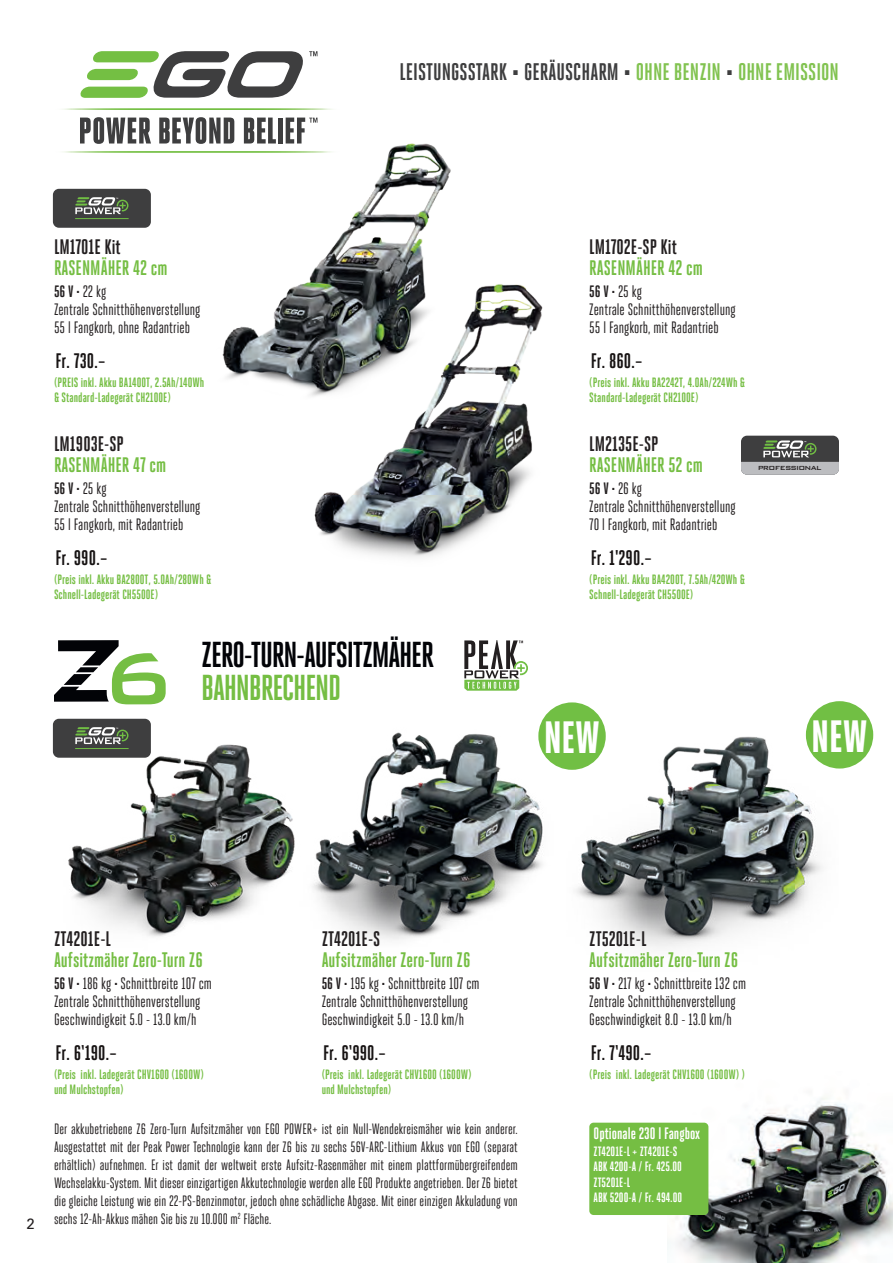
<style>
.page{position:relative;width:893px;height:1263px;background:#fff}
.page>*{position:absolute;margin:0;border:0;box-sizing:border-box;transform-origin:0 0}
.t1{font:800 45.3px "Heroic Condensed";color:#fff}
.t2{font:700 36px/32.7px "Heroic Condensed";letter-spacing:-.035em;color:#020307}
.t3{font:700 24px "Heroic Condensed";color:#3e3e3f}
.t4{font:700 21px "Heroic Condensed";color:#75be43}
.t5{font:700 21px "Heroic Condensed";color:#231f20}
.t6{font:700 21px "Heroic Condensed";color:#171313}
.Fliesstext_EGO{font:16.5px/18px "Heroic Condensed";color:#231f20}
.Fliesstext_EGO-2{font:700 16.5px "Heroic Condensed";color:#fff}
.Fliesstext_EGO-3{font:15px/18px "Heroic Condensed";color:#231f20;text-align:justify}
.t7{font:15px "Univers LT Pro 55 Roman";color:#231f20}
.EGO_Beschreibung_KIT{font:700 13.5px/15px "Heroic Condensed";color:#75be43}
.Fliesstext_EGO-4{font:700 13.5px/15px "Heroic Condensed";color:#fff}
.t8{font:500 7.95px "Bank Gothic BT";letter-spacing:-.095em;color:#231f20}
.s1{font-weight:700}
.s2{color:#82c351}
.s3{color:#75be43}
</style>
<div class="page">
<img style="left:314px;top:284px;width:229px;height:274px">
<img style="left:222px;top:143px;width:267px;height:256px">
<img style="left:668px;top:1097px;width:225px;height:166px">
<img style="left:64px;top:744px;width:222px;height:193px">
<img style="left:286px;top:732px;width:265px;height:208px">
<img style="left:576px;top:717px;width:263px;height:231px">
<div style="left:53px;top:51px;width:287px;height:102px;background:#fff"></div>
<svg style="left:80px;top:117px;width:71px;height:27px"></svg>
<svg style="left:159px;top:117px;width:75px;height:27px"></svg>
<svg style="left:244px;top:118px;width:32px;height:25px"></svg>
<div style="left:278px;top:118px;width:5px;height:25px;background:#3e3e3f"></div>
<svg style="left:63px;top:108px;width:269px;height:2px"></svg>
<svg style="left:64px;top:151px;width:268px;height:2px"></svg>
<svg style="left:80px;top:51px;width:237px;height:47px"></svg>
<svg style="left:286px;top:118px;width:31px;height:25px"></svg>
<div style="left:538px;top:702px;width:68px;height:68px;background:#71bf44;border-radius:50%"></div>
<div style="left:806px;top:701px;width:67px;height:67px;background:#71bf44;border-radius:50%"></div>
<svg style="left:54px;top:640px;width:112px;height:64px"></svg>
<svg style="left:464px;top:640px;width:64px;height:51px"></svg>
<div style="left:53px;top:189px;width:98px;height:39px;background:#3e3e3f;border-radius:6px"></div>
<svg style="left:75px;top:197px;width:53px;height:17px"></svg>
<hr style="left:75px;top:218px;width:54px;height:1px;background:#71bf44">
<div style="left:53px;top:719px;width:98px;height:38px;background:#3e3e3f;border-radius:6px"></div>
<svg style="left:75px;top:727px;width:53px;height:17px"></svg>
<hr style="left:75px;top:748px;width:54px;height:1px;background:#71bf44">
<div style="left:741px;top:436px;width:98px;height:38px;background:#3e3e3f;border-radius:6px"></div>
<svg style="left:741px;top:440px;width:98px;height:34px"></svg>
<div style="left:589px;top:1123px;width:119px;height:92px;background:#75be43;border-radius:4px"></div>
<p class="t5" style="left:54px;top:235px;width:68px">LM1701E Kit</p>
<p class="t4" style="left:54px;top:256px;width:115px">RASENMÄHER 42 cm</p>
<p class="Fliesstext_EGO" style="left:54px;top:283px;width:148px"><span class="s1">56 V</span> <sup>.</sup> 22 kg<br>Zentrale Schnitthöhenverstellung</p>
<p class="Fliesstext_EGO" style="left:54px;top:319px;width:138px">55 l Fangkorb, ohne Radantrieb</p>
<p class="t6" style="left:56px;top:349px;width:51px">Fr. 730.–</p>
<p class="EGO_Beschreibung_KIT" style="left:54px;top:375px;width:152px">(PREIS inkl. Akku BA1400T, 2.5Ah/140Wh &amp; Standard-Ladegerät CH2100E)</p>
<p class="t5" style="left:54px;top:433px;width:71px">LM1903E-SP</p>
<p class="t4" style="left:54px;top:453px;width:114px">RASENMÄHER 47 cm</p>
<p class="Fliesstext_EGO" style="left:54px;top:480px;width:148px"><span class="s1">56 V</span> <sup>.</sup> 25 kg<br>Zentrale Schnitthöhenverstellung</p>
<p class="Fliesstext_EGO" style="left:54px;top:516px;width:131px">55 l Fangkorb, mit Radantrieb</p>
<p class="t6" style="left:56px;top:546px;width:53px">Fr. 990.–</p>
<p class="EGO_Beschreibung_KIT" style="left:54px;top:572px;width:159px">(Preis inkl. Akku BA2800T, 5.0Ah/280Wh &amp;<br>Schnell-Ladegerät CH5500E)</p>
<p class="t3" style="left:399px;top:58px;width:441px">LEISTUNGSSTARK <sup>.</sup> GERÄUSCHARM <sup>.</sup> <span class="s2">OHNE BENZIN</span> <sup>.</sup> <span class="s2">OHNE EMISSION</span></p>
<p class="t5" style="left:589px;top:235px;width:89px">LM1702E-SP Kit</p>
<p class="t4" style="left:589px;top:256px;width:115px">RASENMÄHER 42 cm</p>
<p class="Fliesstext_EGO" style="left:589px;top:283px;width:148px"><span class="s1">56 V</span> <sup>.</sup> 25 kg<br>Zentrale Schnitthöhenverstellung</p>
<p class="Fliesstext_EGO" style="left:589px;top:319px;width:131px">55 l Fangkorb, mit Radantrieb</p>
<p class="t6" style="left:591px;top:349px;width:53px">Fr. 860.–</p>
<p class="EGO_Beschreibung_KIT" style="left:589px;top:375px;width:157px">(Preis inkl. Akku BA2242T, 4.0Ah/224Wh &amp;<br>Standard-Ladegerät CH2100E)</p>
<p class="t5" style="left:589px;top:433px;width:71px">LM2135E-SP</p>
<p class="t4" style="left:589px;top:453px;width:115px">RASENMÄHER 52 cm</p>
<p class="Fliesstext_EGO" style="left:589px;top:480px;width:148px"><span class="s1">56 V</span> <sup>.</sup> 26 kg<br>Zentrale Schnitthöhenverstellung</p>
<p class="Fliesstext_EGO" style="left:589px;top:516px;width:130px">70 l Fangkorb, mit Radantrieb</p>
<p class="t6" style="left:591px;top:546px;width:62px">Fr. 1'290.–</p>
<p class="EGO_Beschreibung_KIT" style="left:589px;top:572px;width:157px">(Preis inkl. Akku BA4200T, 7.5Ah/420Wh &amp;<br>Schnell-Ladegerät CH5500E)</p>
<p class="t8" style="left:758px;top:464px;width:65px">PROFESSIONAL</p>
<p class="t2" style="left:201px;top:638px;width:234px">ZERO-TURN-AUFSITZMÄHER<br><span class="s3">BAHNBRECHEND</span></p>
<p class="t1" style="left:544px;top:712px;width:57px">NEW</p>
<p class="t1" style="left:812px;top:711px;width:57px">NEW</p>
<p class="t7" style="left:26px;top:1213px;width:10px">2</p>
<p class="t5" style="left:322px;top:927px;width:60px">ZT4201E-S</p>
<p class="t4" style="left:322px;top:948px;width:150px">Aufsitzmäher Zero-Turn Z6</p>
<p class="Fliesstext_EGO" style="left:322px;top:974px;width:159px"><span class="s1">56 V</span> <sup>.</sup> 195 kg <sup>.</sup> Schnittbreite 107 cm<br>Zentrale Schnitthöhenverstellung</p>
<p class="Fliesstext_EGO" style="left:322px;top:1010px;width:144px">Geschwindigkeit 5.0 - 13.0 km/h</p>
<p class="t6" style="left:323px;top:1041px;width:64px">Fr. 6‘990.–</p>
<p class="EGO_Beschreibung_KIT" style="left:322px;top:1067px;width:151px">(Preis inkl. Ladegerät CHV1600 (1600W) und Mulchstopfen)</p>
<p class="Fliesstext_EGO-3" style="left:54px;top:1120px;width:465px">Der akkubetriebene Z6 Zero-Turn Aufsitzmäher von EGO POWER+ ist ein Null-Wendekreismäher wie kein anderer.<br>Ausgestattet mit der Peak Power Technologie kann der Z6 bis zu sechs 56V-ARC-Lithium Akkus von EGO (separat erhältlich) aufnehmen. Er ist damit der weltweit erste Aufsitz-Rasenmäher mit einem plattformübergreifendem Wechselakku-System. Mit dieser einzigartigen Akkutechnologie werden alle EGO Produkte angetrieben. Der Z6 bietet die gleiche Leistung wie ein 22-PS-Benzinmotor, jedoch ohne schädliche Abgase. Mit einer einzigen Akkuladung von sechs 12-Ah-Akkus mähen Sie bis zu 10.000 m<sup>2</sup> Fläche.</p>
<p class="t5" style="left:54px;top:927px;width:59px">ZT4201E-L</p>
<p class="t4" style="left:54px;top:948px;width:150px">Aufsitzmäher Zero-Turn Z6</p>
<p class="Fliesstext_EGO" style="left:54px;top:974px;width:159px"><span class="s1">56 V</span> <sup>.</sup> 186 kg <sup>.</sup> Schnittbreite 107 cm<br>Zentrale Schnitthöhenverstellung</p>
<p class="Fliesstext_EGO" style="left:54px;top:1010px;width:144px">Geschwindigkeit 5.0 - 13.0 km/h</p>
<p class="t6" style="left:56px;top:1041px;width:63px">Fr. 6‘190.–</p>
<p class="EGO_Beschreibung_KIT" style="left:54px;top:1067px;width:151px">(Preis inkl. Ladegerät CHV1600 (1600W) und Mulchstopfen)</p>
<p class="t5" style="left:589px;top:927px;width:59px">ZT5201E-L</p>
<p class="t4" style="left:589px;top:948px;width:150px">Aufsitzmäher Zero-Turn Z6</p>
<p class="Fliesstext_EGO" style="left:589px;top:974px;width:158px"><span class="s1">56 V</span> <sup>.</sup> 217 kg <sup>.</sup> Schnittbreite 132 cm<br>Zentrale Schnitthöhenverstellung</p>
<p class="Fliesstext_EGO" style="left:589px;top:1010px;width:144px">Geschwindigkeit 8.0 - 13.0 km/h</p>
<p class="t6" style="left:591px;top:1041px;width:62px">Fr. 7‘490.–</p>
<p class="EGO_Beschreibung_KIT" style="left:589px;top:1067px;width:157px">(Preis inkl. Ladegerät CHV1600 (1600W) )</p>
<p class="Fliesstext_EGO-2" style="left:594px;top:1124px;width:108px">Optionale 230 l Fangbox</p>
<p class="Fliesstext_EGO-4" style="left:594px;top:1144px;width:90px">ZT4201E-L + ZT4201E-S<br>ABK 4200-A / Fr. 425.00</p>
<p class="Fliesstext_EGO-4" style="left:594px;top:1175px;width:90px">ZT5201E-L<br>ABK 5200-A / Fr. 494.00</p>
</div>
